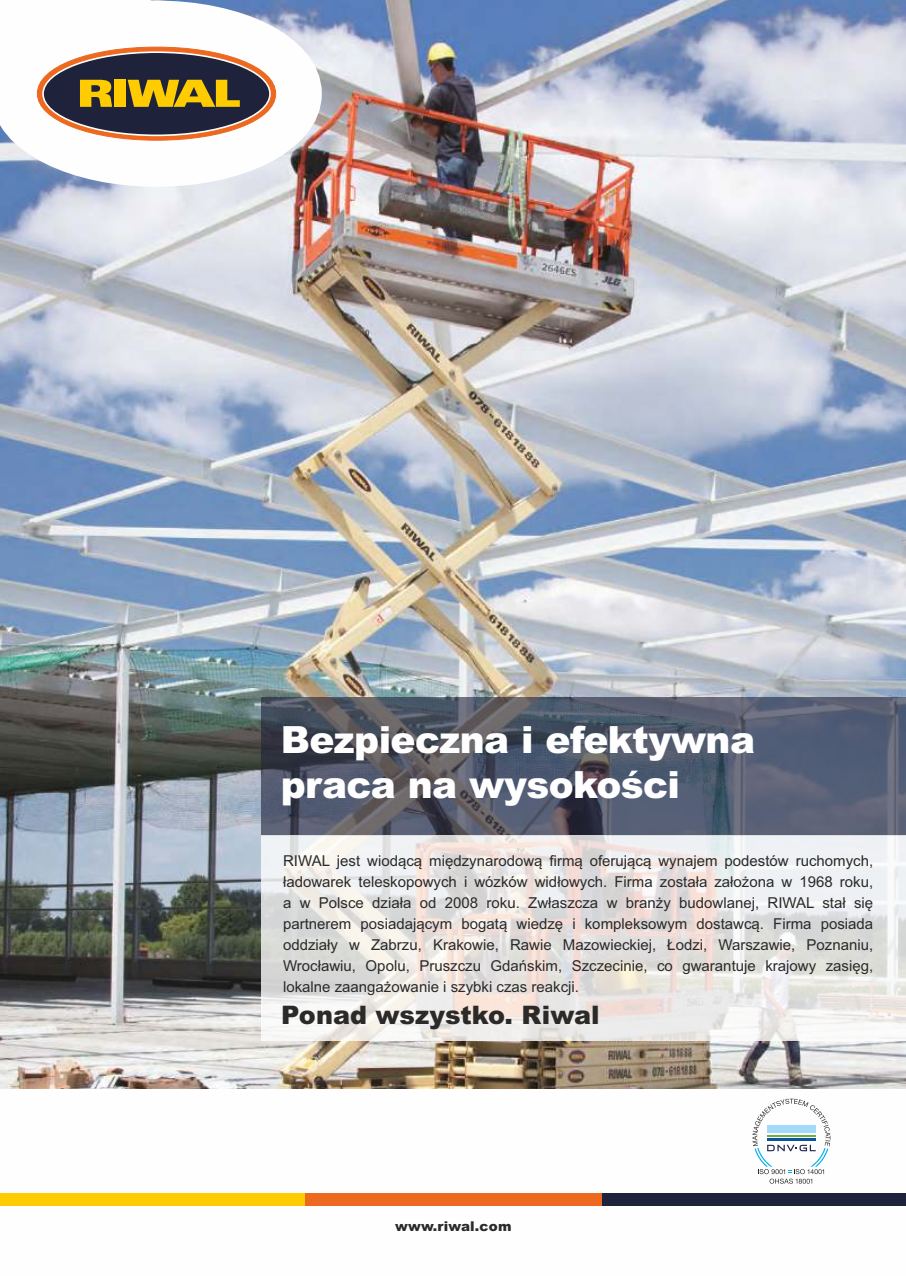
<style>
.page{position:relative;width:906px;height:1276px;background:#fff}
.page>*{position:absolute;margin:0;border:0;box-sizing:border-box;transform-origin:0 0}
.t1{font:900 37.5px/45px "Arial";letter-spacing:-.015em;color:#fefefe}
.t2{font:900 25.5px "Arial";color:#2b2a29}
.t3{font:15px/21px "Arial";color:#2b2a29;text-align:justify}
.t4{font:900 13.5px "Arial";letter-spacing:.015em;color:#2b2a29}
</style>
<div class="page">
<img style="left:0;top:0;width:906px;height:1089px">
<div style="left:262px;top:697px;width:644px;height:138px;background:#1f223b;opacity:.6"></div>
<div style="left:262px;top:835px;width:644px;height:206px;background:#fefefe;opacity:.8"></div>
<div style="left:602px;top:1193px;width:304px;height:12px;background:#1f223b"></div>
<div style="left:304px;top:1193px;width:298px;height:12px;background:#ec691f"></div>
<div style="left:0;top:1193px;width:304px;height:12px;background:#fecc00"></div>
<svg style="left:0;top:1px;width:322px;height:186px"></svg>
<svg style="left:0;top:0;width:271px;height:136px"></svg>
<svg style="left:752px;top:1098px;width:78px;height:85px"></svg>
<h1 class="t1" style="left:281px;top:721px;width:476px">Bezpieczna i efektywna praca na wysokości</h1>
<p class="t3" style="left:283px;top:851px;width:591px">RIWAL jest wiodącą międzynarodową firmą oferującą wynajem podestów ruchomych, ładowarek teleskopowych i wózków widłowych. Firma została założona w 1968 roku, a w Polsce działa od 2008 roku. Zwłaszcza w branży budowlanej, RIWAL stał się partnerem posiadającym bogatą wiedzę i kompleksowym dostawcą. Firma posiada oddziały w Zabrzu, Krakowie, Rawie Mazowieckiej, Łodzi, Warszawie, Poznaniu, Wrocławiu, Opolu, Pruszczu Gdańskim, Szczecinie, co gwarantuje krajowy zasięg, lokalne zaangażowanie i szybki czas reakcji.</p>
<h2 class="t2" style="left:281px;top:1005px;width:320px">Ponad wszystko. Riwal</h2>
<p class="t4" style="left:395px;top:1221px;width:118px">www.riwal.com</p>
</div>
